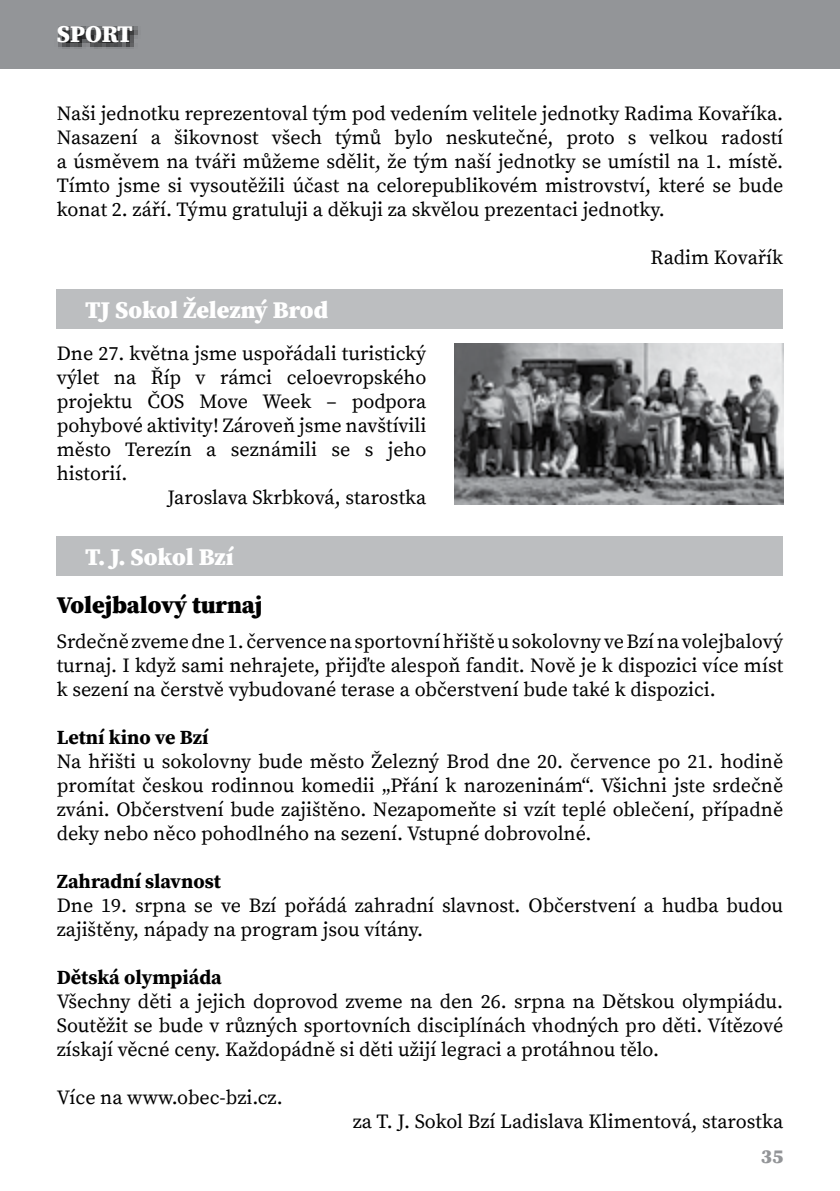
<style>
.page{position:relative;width:840px;height:1191px;background:#fff}
.page>*{position:absolute;margin:0;border:0;box-sizing:border-box;transform-origin:0 0}
.t1{font:900 24px "Source Serif Pro";color:#fff}
.t2{font:900 24px "Source Serif Pro";letter-spacing:-.05em;color:#000}
.t3{font:20px/24px "Source Serif Pro";color:#000;text-align:justify}
.t4{font:700 20px "Source Serif Pro";color:#000}
.t5{font:900 20px "Source Serif Pro";color:#939598}
</style>
<div class="page">
<div style="left:0;top:0;width:839px;height:68px;background:#939598"></div>
<div style="left:57px;top:536px;width:725px;height:39px;background:#bcbec0"></div>
<svg style="left:58px;top:26px;width:80px;height:23px;background:#555658"></svg>
<div style="left:57px;top:289px;width:725px;height:40px;background:#bcbec0"></div>
<img style="left:454px;top:344px;width:328px;height:161px">
<p class="t1" style="left:57px;top:17px;width:17px">SPOR</p>
<p class="t1" style="left:117px;top:17px;width:17px">T</p>
<p class="t3" style="left:57px;top:102px;width:727px">Naši jednotku reprezentoval tým pod vedením velitele jednotky Radima Kovaříka.<br>Nasazení a šikovnost všech týmů bylo neskutečné, proto s velkou radostí a úsměvem na tváři můžeme sdělit, že tým naší jednotky se umístil na 1. místě.<br>Tímto jsme si vysoutěžili účast na celorepublikovém mistrovství, které se bude konat 2. září. Týmu gratuluji a děkuji za skvělou prezentaci jednotky.</p>
<p class="t3" style="left:650px;top:246px;width:134px">Radim Kovařík</p>
<p class="t1" style="left:85px;top:293px;width:244px">Tj Sokol Železný Brod</p>
<p class="t3" style="left:57px;top:342px;width:371px">Dne 27. května jsme uspořádali turistický</p>
<p class="t3" style="left:57px;top:366px;width:371px">výlet na Říp v rámci celoevropského</p>
<p class="t3" style="left:57px;top:390px;width:371px">projektu ČOS Move Week – podpora</p>
<p class="t3" style="left:57px;top:414px;width:371px">pohybové aktivity! Zároveň jsme navštívili</p>
<p class="t3" style="left:57px;top:438px;width:371px">město Terezín a seznámili se s jeho</p>
<p class="t3" style="left:57px;top:462px;width:72px">historií.</p>
<p class="t3" style="left:167px;top:486px;width:260px">Jaroslava Skrbková, starostka</p>
<p class="t1" style="left:85px;top:539px;width:150px">T. J. Sokol Bzí</p>
<p class="t2" style="left:57px;top:588px;width:209px">Volejbalový turnaj</p>
<p class="t3" style="left:57px;top:630px;width:727px">Srdečně zveme dne 1. července na sportovní hřiště u sokolovny ve Bzí na volejbalový turnaj. I když sami nehrajete, přijďte alespoň fandit. Nově je k dispozici více míst k sezení na čerstvě vybudované terase a občerstvení bude také k dispozici.</p>
<p class="t4" style="left:57px;top:723px;width:153px">Letní kino ve Bzí</p>
<p class="t3" style="left:57px;top:750px;width:727px">Na hřišti u sokolovny bude město Železný Brod dne 20. července po 21. hodině promítat českou rodinnou komedii „Přání k narozeninám“. Všichni jste srdečně zváni. Občerstvení bude zajištěno. Nezapomeňte si vzít teplé oblečení, případně deky nebo něco pohodlného na sezení. Vstupné dobrovolné.</p>
<p class="t4" style="left:57px;top:867px;width:166px">Zahradní slavnost</p>
<p class="t3" style="left:57px;top:894px;width:727px">Dne 19. srpna se ve Bzí pořádá zahradní slavnost. Občerstvení a hudba budou zajištěny, nápady na program jsou vítány.</p>
<p class="t4" style="left:57px;top:963px;width:166px">Dětská olympiáda</p>
<p class="t3" style="left:57px;top:990px;width:727px">Všechny děti a jejich doprovod zveme na den 26. srpna na Dětskou olympiádu.<br>Soutěžit se bude v různých sportovních disciplínách vhodných pro děti. Vítězové získají věcné ceny. Každopádně si děti užijí legraci a protáhnou tělo.</p>
<p class="t3" style="left:57px;top:1086px;width:227px">Více na www.obec-bzi.cz.</p>
<p class="t3" style="left:352px;top:1110px;width:431px">za T. J. Sokol Bzí Ladislava Klimentová, starostka</p>
<p class="t5" style="left:760px;top:1142px;width:24px">35</p>
</div>
